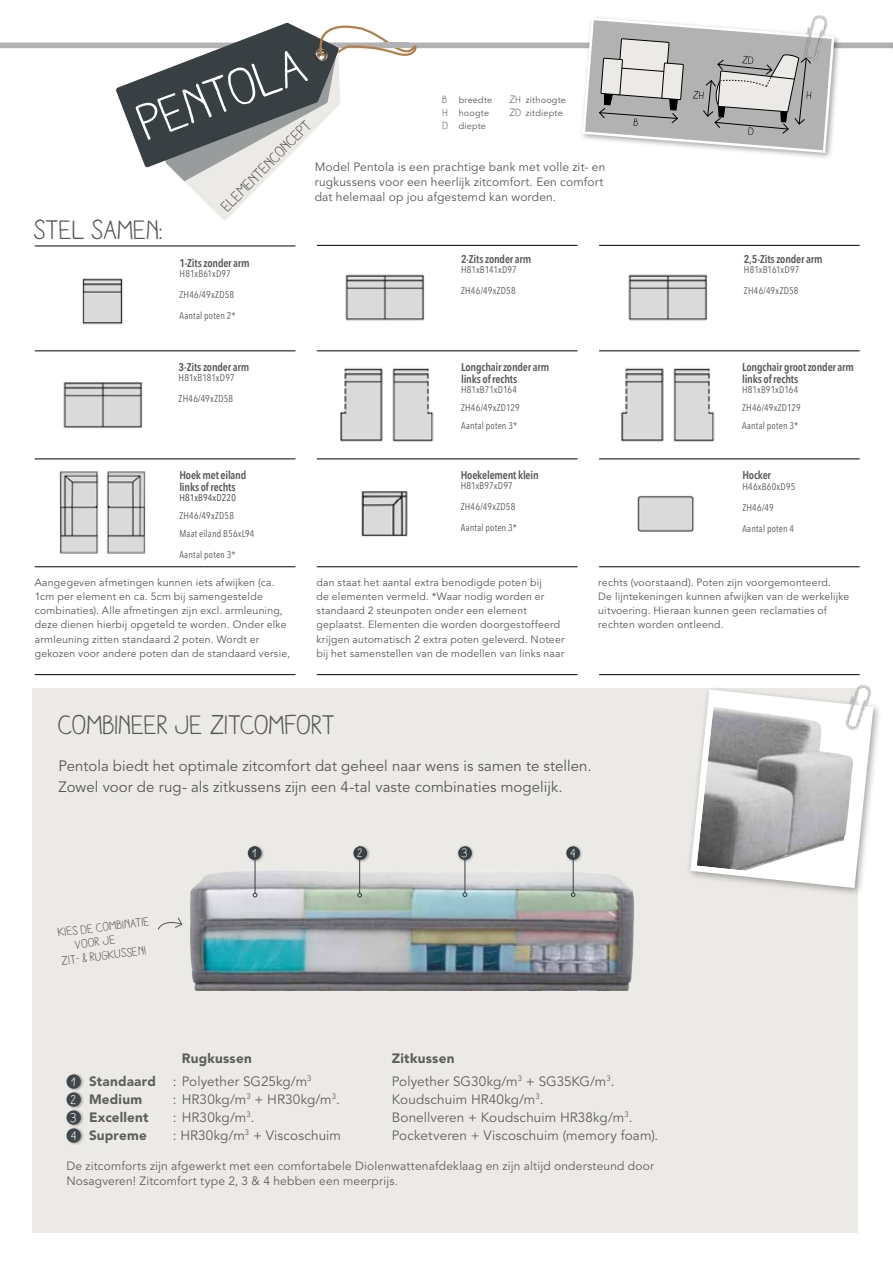
<style>
.page{position:relative;width:893px;height:1263px;background:#fff}
.page>*{position:absolute;margin:0;border:0;box-sizing:border-box;transform-origin:0 0}
.t1{font:51.9px "Aracne";color:#fff}
.t2{font:27.3px "Aracne";letter-spacing:-.005em;color:#575756}
.t3{font:15.45px "Aracne";color:#575756}
.t4{font:15px/21px "Avenir LT Std";letter-spacing:.005em;color:#575756}
.t5{font:13.5px "Avenir LT Std";letter-spacing:.01em;color:#575756}
.t6{font:900 13.5px "Avenir LT Std";letter-spacing:.015em;color:#575756}
.t7{font:12.15px "Aracne";color:#575756}
.t8{font:12px/15px "Avenir LT Std";letter-spacing:.015em;color:#575756}
.t9{font:12px/15px "Avenir";letter-spacing:.015em;color:#575756}
.t10{font:600 11.25px/12px "Avenir Next Condensed";letter-spacing:-.015em;color:#575756}
.t11{font:10.5px/14.2px "Avenir LT Std";letter-spacing:.02em;color:#575756}
.t12{font:9.75px/21px "Avenir Next Condensed";letter-spacing:.02em;color:#575756}
.t13{font:9.75px "Avenir Next Condensed";letter-spacing:.015em;color:#3c3c3b}
.t14{font:9px/12.8px "Avenir LT Std";letter-spacing:.025em;color:#575756}
.s1{font-family:"Aracne";font-size:10.65px}
.s2{font-weight:900}
</style>
<div class="page">
<svg style="left:0;top:43px;width:891px;height:6px;fill:#b3b2b2"></svg>
<hr style="left:891px;top:40px;width:2px;height:106px;background:#000;opacity:.5">
<hr style="left:35px;top:246px;width:260px;height:1px;background:#000">
<hr style="left:317px;top:245px;width:260px;height:1px;background:#000">
<hr style="left:599px;top:245px;width:261px;height:1px;background:#000">
<hr style="left:35px;top:351px;width:260px;height:1px;background:#000">
<hr style="left:317px;top:351px;width:260px;height:1px;background:#000">
<hr style="left:599px;top:351px;width:261px;height:1px;background:#000">
<hr style="left:35px;top:459px;width:260px;height:1px;background:#000">
<hr style="left:317px;top:459px;width:260px;height:1px;background:#000">
<hr style="left:599px;top:459px;width:261px;height:1px;background:#000">
<hr style="left:35px;top:566px;width:260px;height:1px;background:#000">
<hr style="left:317px;top:566px;width:260px;height:1px;background:#000">
<hr style="left:599px;top:566px;width:261px;height:1px;background:#000">
<hr style="left:35px;top:674px;width:260px;height:1px;background:#000">
<hr style="left:317px;top:674px;width:260px;height:1px;background:#000">
<hr style="left:599px;top:674px;width:261px;height:1px;background:#000">
<svg style="left:116px;top:23px;width:301px;height:197px"></svg>
<div style="left:579px;top:14px;width:263px;height:146px;background:#000;opacity:.35"></div>
<svg style="left:581px;top:16px;width:255px;height:138px"></svg>
<div style="left:384px;top:43px;width:25px;height:5px;background:#b3b2b2"></div>
<img style="left:361px;top:491px;width:47px;height:46px">
<img style="left:82px;top:278px;width:41px;height:47px">
<img style="left:345px;top:274px;width:80px;height:47px">
<img style="left:628px;top:274px;width:80px;height:47px">
<img style="left:340px;top:368px;width:43px;height:74px">
<img style="left:621px;top:368px;width:43px;height:74px">
<img style="left:392px;top:368px;width:42px;height:74px">
<img style="left:673px;top:368px;width:42px;height:74px">
<img style="left:637px;top:495px;width:58px;height:37px">
<div style="left:33px;top:688px;width:825px;height:545px;background:#eceae6"></div>
<div style="left:65px;top:1072px;width:19px;height:20px;background:#000;opacity:.35"></div>
<svg style="left:66px;top:1074px;width:15px;height:15px"></svg>
<div style="left:65px;top:1090px;width:19px;height:20px;background:#000;opacity:.35"></div>
<svg style="left:66px;top:1092px;width:15px;height:15px"></svg>
<div style="left:65px;top:1108px;width:19px;height:20px;background:#000;opacity:.35"></div>
<svg style="left:66px;top:1110px;width:15px;height:15px"></svg>
<div style="left:65px;top:1126px;width:19px;height:20px;background:#000;opacity:.35"></div>
<svg style="left:66px;top:1128px;width:15px;height:15px"></svg>
<svg style="left:157px;top:917px;width:26px;height:13px"></svg>
<div style="left:686px;top:685px;width:197px;height:212px;background:#000;opacity:.35"></div>
<svg style="left:687px;top:686px;width:190px;height:205px"></svg>
<img style="left:799px;top:14px;width:34px;height:50px">
<img style="left:841px;top:684px;width:36px;height:50px">
<img style="left:63px;top:382px;width:80px;height:47px">
<img style="left:59px;top:471px;width:87px;height:83px">
<img style="left:190px;top:870px;width:444px;height:121px">
<hr style="left:573px;top:854px;width:1px;height:39px;background:#384044">
<svg style="left:571px;top:892px;width:4px;height:5px"></svg>
<div style="left:564px;top:844px;width:19px;height:19px;background:#000;opacity:.35"></div>
<div style="left:566px;top:846px;width:14px;height:14px;background:#384044;border-radius:50%"></div>
<hr style="left:464px;top:854px;width:1px;height:39px;background:#384044">
<svg style="left:463px;top:892px;width:4px;height:5px"></svg>
<div style="left:456px;top:844px;width:19px;height:19px;background:#000;opacity:.35"></div>
<div style="left:458px;top:846px;width:14px;height:14px;background:#384044;border-radius:50%"></div>
<hr style="left:359px;top:846px;width:1px;height:47px;background:#384044">
<svg style="left:357px;top:893px;width:5px;height:4px"></svg>
<div style="left:352px;top:844px;width:18px;height:19px;background:#000;opacity:.35"></div>
<div style="left:353px;top:846px;width:14px;height:14px;background:#384044;border-radius:50%"></div>
<hr style="left:255px;top:846px;width:1px;height:47px;background:#384044">
<svg style="left:253px;top:893px;width:4px;height:4px"></svg>
<div style="left:246px;top:844px;width:19px;height:19px;background:#000;opacity:.35"></div>
<div style="left:248px;top:846px;width:14px;height:14px;background:#384044;border-radius:50%"></div>
<svg style="left:71px;top:1077px;width:4px;height:9px"></svg>
<svg style="left:71px;top:1095px;width:5px;height:9px"></svg>
<svg style="left:70px;top:1113px;width:6px;height:9px"></svg>
<svg style="left:71px;top:1131px;width:5px;height:9px"></svg>
<h1 class="t1" style="left:131px;top:96px;width:175px;rotate:-20deg">PENTOLA</h1>
<p class="t14" style="left:510px;top:94px;width:58px"><span class="s1">ZH</span> zithoogte<br><span class="s1">ZD</span> zitdiepte</p>
<p class="t14" style="left:443px;top:94px;width:51px"><span class="s1">B</span> breedte<br><span class="s1">H</span> hoogte<br><span class="s1">D</span> diepte</p>
<h3 class="t3" style="left:218px;top:202px;width:122px;rotate:-45deg">ELEMENTENCONCEPT</h3>
<p class="t9" style="left:315px;top:159px;width:292px">Model Pentola is een prachtige bank met volle zit- en rugkussens voor een heerlijk zitcomfort. Een comfort dat helemaal op jou afgestemd kan worden.</p>
<h2 class="t2" style="left:34px;top:214px;width:131px">STEL SAMEN:</h2>
<p class="t10" style="left:180px;top:257px;width:72px">1-Zits zonder arm</p>
<p class="t12" style="left:180px;top:263px;width:58px">H81xB61xD97<br>ZH46/49xZD58<br>Aantal poten 2*</p>
<p class="t10" style="left:179px;top:360px;width:72px">3-Zits zonder arm</p>
<p class="t12" style="left:179px;top:367px;width:57px">H81xB181xD97<br>ZH46/49xZD58</p>
<p class="t10" style="left:179px;top:468px;width:69px">Hoek met eiland links of rechts</p>
<p class="t13" style="left:179px;top:489px;width:58px">H81xB94xD220</p>
<p class="t12" style="left:179px;top:506px;width:76px;line-height:18px">ZH46/49xZD58<br>Maat eiland B56xL94</p>
<p class="t12" style="left:179px;top:544px;width:58px">Aantal poten 3*</p>
<p class="t10" style="left:461px;top:253px;width:72px">2-Zits zonder arm</p>
<p class="t12" style="left:461px;top:259px;width:57px">H81xB141xD97<br>ZH46/49xZD58</p>
<p class="t10" style="left:461px;top:360px;width:90px">Longchair zonder arm links of rechts</p>
<p class="t12" style="left:461px;top:380px;width:60px;line-height:18px">H81xB71xD164<br>ZH46/49xZD129<br>Aantal poten 3*</p>
<p class="t10" style="left:461px;top:468px;width:79px">Hoekelement klein</p>
<p class="t12" style="left:461px;top:475px;width:58px">H81xB97xD97<br>ZH46/49xZD58<br>Aantal poten 3*</p>
<p class="t10" style="left:744px;top:253px;width:80px">2,5-Zits zonder arm</p>
<p class="t12" style="left:744px;top:259px;width:57px">H81xB161xD97<br>ZH46/49xZD58</p>
<p class="t10" style="left:742px;top:360px;width:113px">Longchair groot zonder arm links of rechts</p>
<p class="t12" style="left:742px;top:380px;width:60px;line-height:18px">H81xB91xD164<br>ZH46/49xZD129<br>Aantal poten 3*</p>
<p class="t10" style="left:742px;top:469px;width:30px">Hocker</p>
<p class="t12" style="left:742px;top:475px;width:54px">H46xB60xD95<br>ZH46/49<br>Aantal poten 4</p>
<p class="t11" style="left:35px;top:575px;width:257px">Aangegeven afmetingen kunnen iets afwijken (ca.<br>1cm per element en ca. 5cm bij samengestelde combinaties). Alle afmetingen zijn excl. armleuning, deze dienen hierbij opgeteld te worden. Onder elke armleuning zitten standaard 2 poten. Wordt er gekozen voor andere poten dan de standaard versie,</p>
<p class="t11" style="left:317px;top:575px;width:250px">dan staat het aantal extra benodigde poten bij<br>de elementen vermeld. *Waar nodig worden er standaard 2 steunpoten onder een element geplaatst. Elementen die worden doorgestoffeerd krijgen automatisch 2 extra poten geleverd. Noteer bij het samenstellen van de modellen van links naar</p>
<p class="t11" style="left:598px;top:575px;width:253px">rechts (voorstaand). Poten zijn voorgemonteerd.<br>De lijntekeningen kunnen afwijken van de werkelijke uitvoering. Hieraan kunnen geen reclamaties of rechten worden ontleend.</p>
<h2 class="t2" style="left:58px;top:709px;width:279px">COMBINEER JE ZITCOMFORT</h2>
<h3 class="t4" style="left:58px;top:756px;width:535px">Pentola biedt het optimale zitcomfort dat geheel naar wens is samen te stellen.<br>Zowel voor de rug- als zitkussens zijn een 4-tal vaste combinaties mogelijk.</h3>
<p class="t7" style="left:57px;top:925px;width:94px;rotate:-7deg">KIES DE COMBINATIE</p>
<p class="t7" style="left:74px;top:938px;width:42px;rotate:-7deg">VOOR JE</p>
<p class="t7" style="left:61px;top:954px;width:87px;rotate:-7deg">ZIT- &amp; RUGKUSSEN!</p>
<p class="t6" style="left:182px;top:1050px;width:71px">Rugkussen</p>
<p class="t6" style="left:392px;top:1050px;width:64px">Zitkussen</p>
<p class="t5" style="left:89px;top:1073px;width:224px"><span class="s2">Standaard</span> : Polyether SG25kg/m<sup>3</sup></p>
<p class="t5" style="left:392px;top:1073px;width:224px">Polyether SG30kg/m<sup>3</sup> + SG35KG/m<sup>3</sup>.</p>
<p class="t6" style="left:89px;top:1091px;width:55px">Medium</p>
<p class="t5" style="left:173px;top:1091px;width:169px">: HR30kg/m<sup>3</sup> + HR30kg/m<sup>3</sup>.</p>
<p class="t5" style="left:392px;top:1091px;width:153px">Koudschuim HR40kg/m<sup>3</sup>.</p>
<p class="t6" style="left:89px;top:1109px;width:61px">Excellent</p>
<p class="t5" style="left:173px;top:1109px;width:83px">: HR30kg/m<sup>3</sup>.</p>
<p class="t5" style="left:392px;top:1109px;width:242px">Bonellveren + Koudschuim HR38kg/m<sup>3</sup>.</p>
<p class="t6" style="left:89px;top:1127px;width:59px">Supreme</p>
<p class="t5" style="left:173px;top:1127px;width:170px">: HR30kg/m<sup>3</sup> + Viscoschuim</p>
<p class="t5" style="left:392px;top:1127px;width:268px">Pocketveren + Viscoschuim (memory foam).</p>
<p class="t8" style="left:66px;top:1159px;width:589px">De zitcomforts zijn afgewerkt met een comfortabele Diolenwattenafdeklaag en zijn altijd ondersteund door<br>Nosagveren! Zitcomfort type 2, 3 &amp; 4 hebben een meerprijs.</p>
</div>
